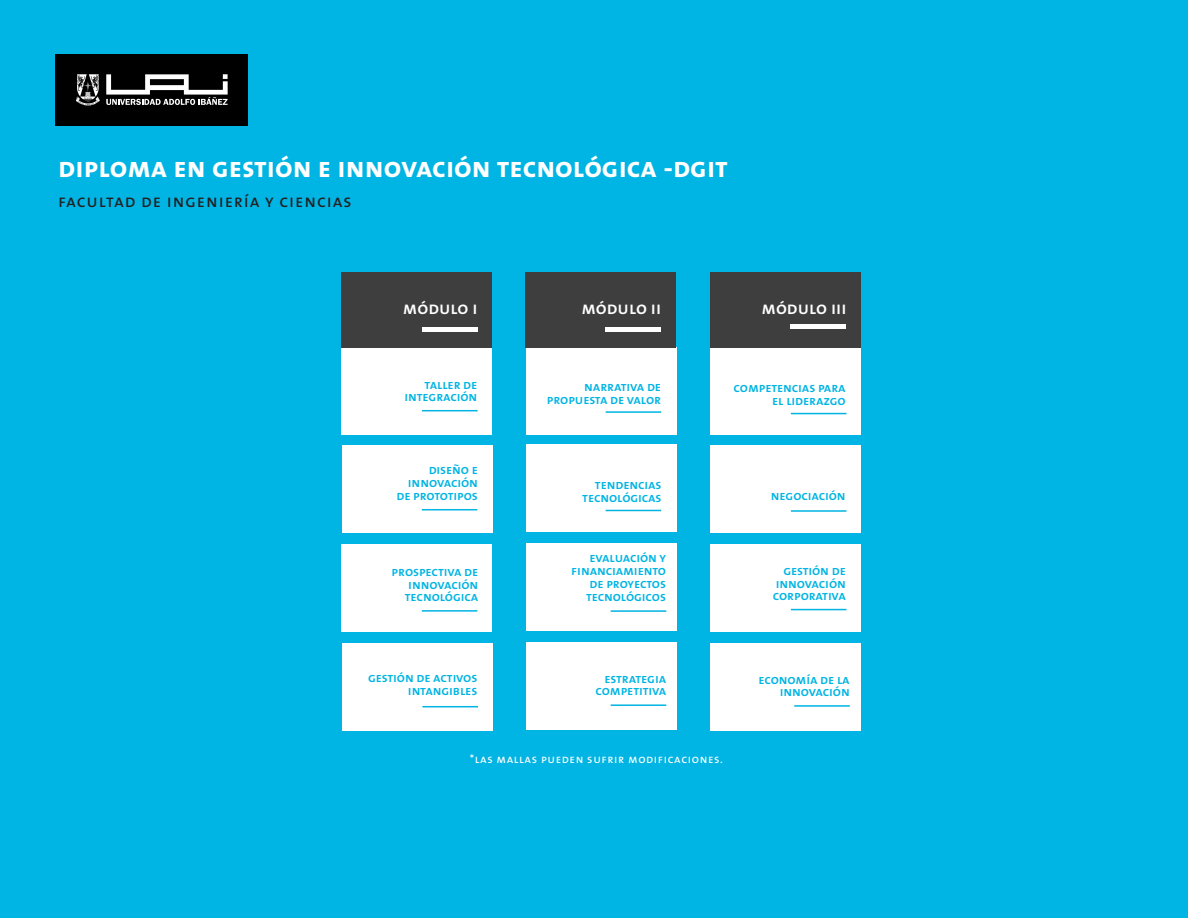
<style>
.page{position:relative;width:1188px;height:918px;background:#00b4e3}
.page>*{position:absolute;margin:0;border:0;box-sizing:border-box;transform-origin:0 0}
.t1{font:28.8px "The Sans Bold Caps";color:#fff}
.t2{font:18px "The Mix Caps";letter-spacing:.05em;color:#231f20}
.t3{font:18px "The Mix Semi Bold Caps";color:#fff}
.t4{font:13.5px/12.8px "The Mix Semi Bold Caps";letter-spacing:-.01em;color:#00b4e3;text-align:right}
.t5{font:12px "The Mix Caps";letter-spacing:.05em;color:#fff}
</style>
<div class="page">
<div style="left:56px;top:54px;width:192px;height:72px;background:#000"></div>
<svg style="left:106px;top:74px;width:122px;height:31px"></svg>
<svg style="left:76px;top:74px;width:24px;height:31px"></svg>
<div style="left:711px;top:445px;width:150px;height:88px;background:#fff"></div>
<div style="left:710px;top:544px;width:150px;height:88px;background:#fff"></div>
<div style="left:710px;top:347px;width:151px;height:88px;background:#fff"></div>
<div style="left:526px;top:444px;width:151px;height:88px;background:#fff"></div>
<div style="left:526px;top:543px;width:150px;height:88px;background:#fff"></div>
<div style="left:526px;top:642px;width:151px;height:88px;background:#fff"></div>
<div style="left:526px;top:347px;width:150px;height:88px;background:#fff"></div>
<div style="left:342px;top:445px;width:151px;height:88px;background:#fff"></div>
<div style="left:342px;top:544px;width:150px;height:88px;background:#fff"></div>
<div style="left:342px;top:643px;width:151px;height:88px;background:#fff"></div>
<div style="left:342px;top:347px;width:150px;height:88px;background:#fff"></div>
<hr style="left:422px;top:410px;width:56px;height:1px;background:#00b4e3">
<div style="left:342px;top:272px;width:150px;height:75px;background:#3e3e3f"></div>
<hr style="left:422px;top:327px;width:55px;height:4px;background:#fff">
<hr style="left:422px;top:509px;width:55px;height:1px;background:#00b4e3">
<hr style="left:422px;top:610px;width:55px;height:2px;background:#00b4e3">
<hr style="left:422px;top:706px;width:56px;height:1px;background:#00b4e3">
<hr style="left:606px;top:411px;width:55px;height:2px;background:#00b4e3">
<hr style="left:611px;top:610px;width:55px;height:2px;background:#00b4e3">
<hr style="left:611px;top:704px;width:55px;height:2px;background:#00b4e3">
<hr style="left:606px;top:510px;width:55px;height:1px;background:#00b4e3">
<div style="left:525px;top:272px;width:151px;height:75px;background:#3e3e3f"></div>
<hr style="left:606px;top:327px;width:55px;height:4px;background:#fff">
<div style="left:711px;top:272px;width:150px;height:75px;background:#3e3e3f"></div>
<hr style="left:790px;top:325px;width:56px;height:4px;background:#fff">
<hr style="left:791px;top:413px;width:55px;height:1px;background:#00b4e3">
<hr style="left:791px;top:510px;width:55px;height:2px;background:#00b4e3">
<hr style="left:791px;top:609px;width:55px;height:1px;background:#00b4e3">
<div style="left:710px;top:643px;width:150px;height:88px;background:#fff"></div>
<hr style="left:794px;top:705px;width:56px;height:2px;background:#00b4e3">
<p class="t1" style="left:58px;top:143px;width:671px">diploma en gestión e innovación tecnológica -dgit</p>
<p class="t2" style="left:58px;top:186px;width:295px">facultad de ingeniería y ciencias</p>
<p class="t3" style="left:403px;top:293px;width:76px">módulo i</p>
<p class="t3" style="left:581px;top:293px;width:81px">módulo ii</p>
<p class="t3" style="left:761px;top:293px;width:87px">módulo iii</p>
<p class="t4" style="left:425px;top:377px;width:54px">taller de</p>
<p class="t4" style="left:404px;top:390px;width:74px">integración</p>
<p class="t4" style="left:584px;top:380px;width:78px">narrativa de</p>
<p class="t4" style="left:547px;top:393px;width:116px">propuesta de valor</p>
<p class="t4" style="left:734px;top:381px;width:114px">competencias para el liderazgo</p>
<p class="t4" style="left:408px;top:463px;width:72px">diseño e innovación</p>
<p class="t4" style="left:396px;top:488px;width:83px">de prototipos</p>
<p class="t4" style="left:595px;top:478px;width:68px">tendencias</p>
<p class="t4" style="left:582px;top:491px;width:81px">tecnológicas</p>
<p class="t4" style="left:771px;top:489px;width:76px">negociación</p>
<p class="t4" style="left:392px;top:565px;width:88px">prospectiva de</p>
<p class="t4" style="left:408px;top:577px;width:72px">innovación</p>
<p class="t4" style="left:405px;top:590px;width:75px">tecnológica</p>
<p class="t4" style="left:590px;top:551px;width:78px">evaluación y</p>
<p class="t4" style="left:571px;top:564px;width:96px">f inanciamiento</p>
<p class="t4" style="left:590px;top:577px;width:78px">de proyectos</p>
<p class="t4" style="left:586px;top:589px;width:82px">tecnológicos</p>
<p class="t4" style="left:783px;top:564px;width:64px">gestión de</p>
<p class="t4" style="left:776px;top:576px;width:72px">innovación</p>
<p class="t4" style="left:773px;top:589px;width:75px">corporativa</p>
<p class="t4" style="left:368px;top:671px;width:111px">gestión de activos</p>
<p class="t4" style="left:408px;top:684px;width:71px">intangibles</p>
<p class="t4" style="left:605px;top:671px;width:63px">estrategia</p>
<p class="t4" style="left:596px;top:684px;width:72px">competitiva</p>
<p class="t4" style="left:758px;top:672px;width:93px">economía de la innovación</p>
<p class="t5" style="left:470px;top:749px;width:254px">*las mallas pueden sufrir modificaciones.</p>
</div>
